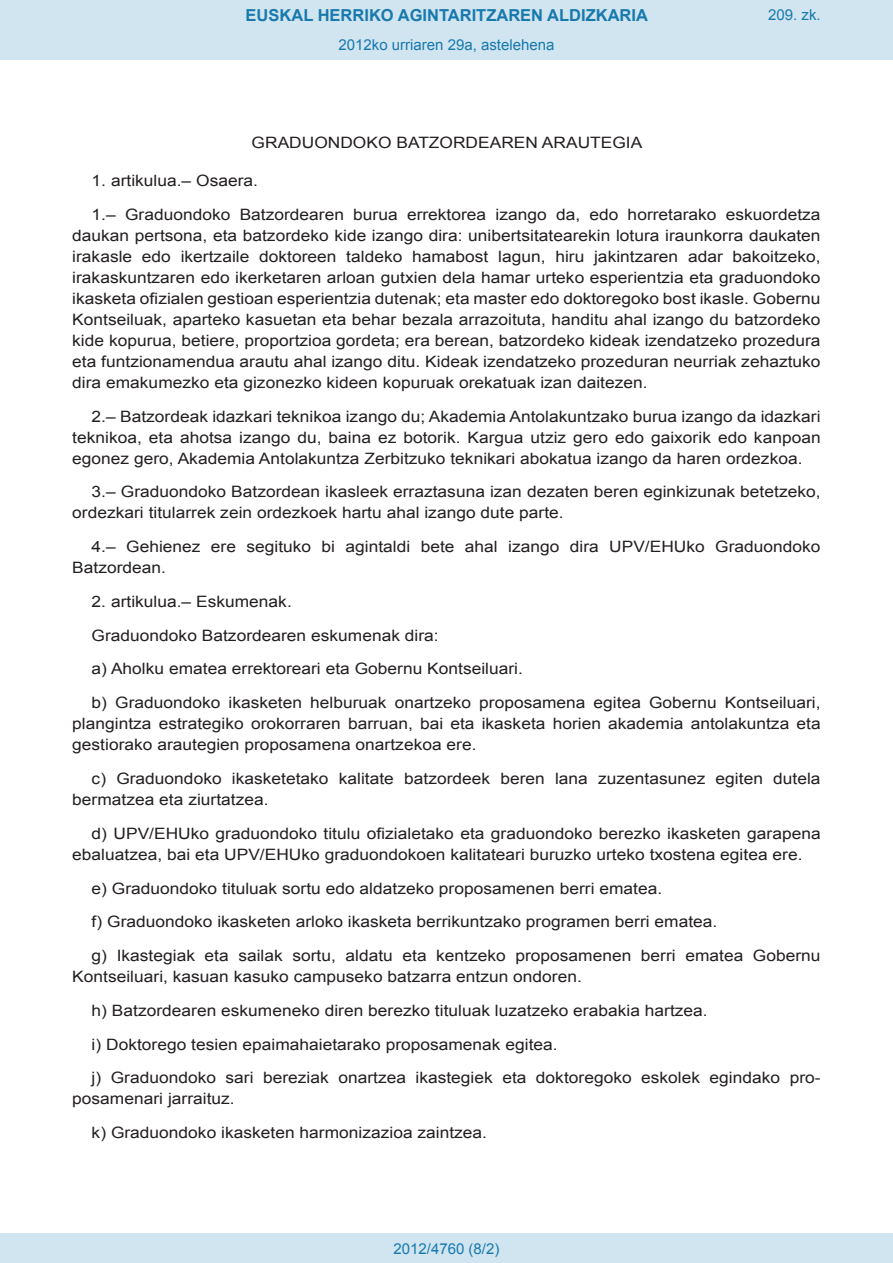
<style>
.page{position:relative;width:893px;height:1263px;background:#fff}
.page>*{position:absolute;margin:0;border:0;box-sizing:border-box;transform-origin:0 0}
.t1{font:700 16.5px "Arial";color:#1879ad}
.BOPVDetalle{font:15.6px/21px "Arial";color:#231f20;scale:1.11 1}
.BOPVClave{font:15.6px "Arial";color:#231f20;scale:1.11 1}
.Paginacion_Centro{font:15px "Arial";color:#1879ad}
</style>
<div class="page">
<div style="left:0;top:0;width:893px;height:60px;background:#d0e5f0"></div>
<div style="left:0;top:1233px;width:893px;height:30px;background:#d0e5f0"></div>
<p class="t1" style="left:246px;top:4px;width:404px">EUSKAL HERRIKO AGINTARITZAREN ALDIZKARIA</p>
<p class="Paginacion_Centro" style="left:338px;top:35px;width:217px">2012ko urriaren 29a, astelehena</p>
<p class="Paginacion_Centro" style="left:768px;top:5px;width:54px">209. zk.</p>
<p class="BOPVClave" style="left:252px;top:132px;width:353px">GRADUONDOKO BATZORDEAREN ARAUTEGIA</p>
<p class="BOPVDetalle" style="left:92px;top:170px;width:151px">1. artikulua.– Osaera.</p>
<p class="BOPVDetalle" style="left:72px;top:204px;width:676px;text-align:justify;text-indent:19px">1.– Graduondoko Batzordearen burua errektorea izango da, edo horretarako eskuordetza daukan pertsona, eta batzordeko kide izango dira: unibertsitatearekin lotura iraunkorra daukaten irakasle edo ikertzaile doktoreen taldeko hamabost lagun, hiru jakintzaren adar bakoitzeko, irakaskuntzaren edo ikerketaren arloan gutxien dela hamar urteko esperientzia eta graduondoko ikasketa ofizialen gestioan esperientzia dutenak; eta master edo doktoregoko bost ikasle. Gobernu Kontseiluak, aparteko kasuetan eta behar bezala arrazoituta, handitu ahal izango du batzordeko kide kopurua, betiere, proportzioa gordeta; era berean, batzordeko kideak izendatzeko prozedura eta funtzionamendua arautu ahal izango ditu. Kideak izendatzeko prozeduran neurriak zehaztuko dira emakumezko eta gizonezko kideen kopuruak orekatuak izan daitezen.</p>
<p class="BOPVDetalle" style="left:72px;top:406px;width:676px;text-align:justify;text-indent:19px">2.– Batzordeak idazkari teknikoa izango du; Akademia Antolakuntzako burua izango da idazkari teknikoa, eta ahotsa izango du, baina ez botorik. Kargua utziz gero edo gaixorik edo kanpoan egonez gero, Akademia Antolakuntza Zerbitzuko teknikari abokatua izango da haren ordezkoa.</p>
<p class="BOPVDetalle" style="left:72px;top:482px;width:676px;text-indent:19px">3.– Graduondoko Batzordean ikasleek erraztasuna izan dezaten beren eginkizunak betetzeko, ordezkari titularrek zein ordezkoek hartu ahal izango dute parte.</p>
<p class="BOPVDetalle" style="left:72px;top:536px;width:676px;text-indent:19px">4.– Gehienez ere segituko bi agintaldi bete ahal izango dira UPV/EHUko Graduondoko<br>Batzordean.</p>
<p class="BOPVDetalle" style="left:92px;top:591px;width:182px">2. artikulua.– Eskumenak.</p>
<p class="BOPVDetalle" style="left:92px;top:625px;width:314px">Graduondoko Batzordearen eskumenak dira:</p>
<p class="BOPVDetalle" style="left:92px;top:659px;width:390px">a) Aholku ematea errektoreari eta Gobernu Kontseiluari.</p>
<p class="BOPVDetalle" style="left:72px;top:692px;width:676px;text-align:justify;text-indent:19px">b) Graduondoko ikasketen helburuak onartzeko proposamena egitea Gobernu Kontseiluari, plangintza estrategiko orokorraren barruan, bai eta ikasketa horien akademia antolakuntza eta gestiorako arautegien proposamena onartzekoa ere.</p>
<p class="BOPVDetalle" style="left:72px;top:768px;width:676px;text-indent:19px">c) Graduondoko ikasketetako kalitate batzordeek beren lana zuzentasunez egiten dutela bermatzea eta ziurtatzea.</p>
<p class="BOPVDetalle" style="left:72px;top:823px;width:676px;text-indent:19px">d) UPV/EHUko graduondoko titulu ofizialetako eta graduondoko berezko ikasketen garapena ebaluatzea, bai eta UPV/EHUko graduondokoen kalitateari buruzko urteko txostena egitea ere.</p>
<p class="BOPVDetalle" style="left:92px;top:878px;width:516px">e) Graduondoko tituluak sortu edo aldatzeko proposamenen berri ematea.</p>
<p class="BOPVDetalle" style="left:92px;top:911px;width:565px">f) Graduondoko ikasketen arloko ikasketa berrikuntzako programen berri ematea.</p>
<p class="BOPVDetalle" style="left:72px;top:945px;width:676px;text-indent:19px">g) Ikastegiak eta sailak sortu, aldatu eta kentzeko proposamenen berri ematea Gobernu<br>Kontseiluari, kasuan kasuko campuseko batzarra entzun ondoren.</p>
<p class="BOPVDetalle" style="left:92px;top:1000px;width:556px">h) Batzordearen eskumeneko diren berezko tituluak luzatzeko erabakia hartzea.</p>
<p class="BOPVDetalle" style="left:92px;top:1034px;width:421px">i) Doktorego tesien epaimahaietarako proposamenak egitea.</p>
<p class="BOPVDetalle" style="left:72px;top:1067px;width:676px;text-indent:19px">j) Graduondoko sari bereziak onartzea ikastegiek eta doktoregoko eskolek egindako pro&shy;posamenari jarraituz.</p>
<p class="BOPVDetalle" style="left:92px;top:1122px;width:358px">k) Graduondoko ikasketen harmonizazioa zaintzea.</p>
<p class="Paginacion_Centro" style="left:393px;top:1238px;width:107px">2012/4760 (8/2)</p>
</div>
